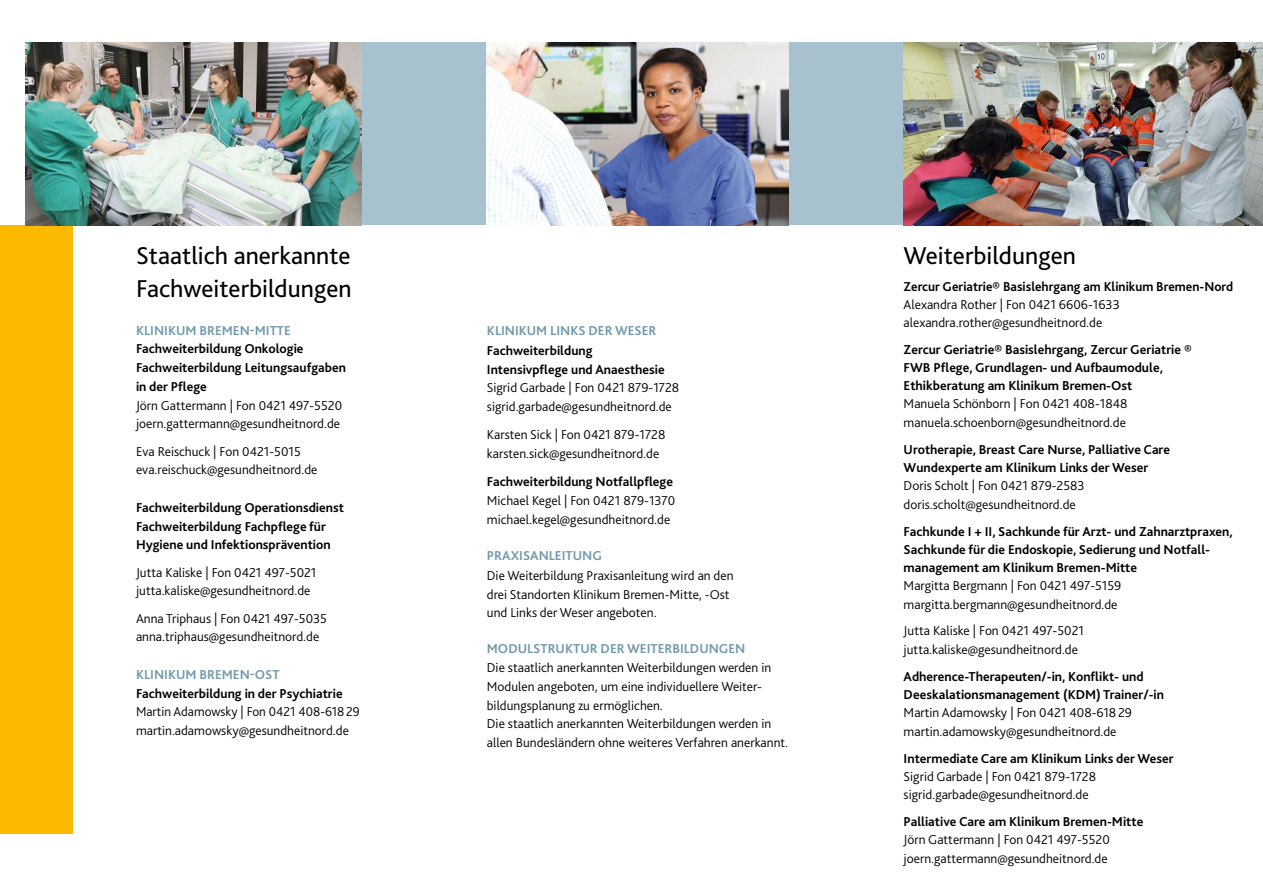
<style>
.page{position:relative;width:1263px;height:893px;background:#fff}
.page>*{position:absolute;margin:0;border:0;box-sizing:border-box;transform-origin:0 0}
.t1{font:25.5px/33px "Bliss 2";color:#000}
.t2{font:300 13.5px/18.8px "Bliss 2";color:#000}
.t3{font:700 13.5px/18px "Bliss 2";color:#000}
.t4{font:700 13.5px "Bliss 2";color:#7199ac}
</style>
<div class="page">
<div style="left:0;top:225px;width:72px;height:608px;background:#fbba00"></div>
<div style="left:26px;top:43px;width:1237px;height:182px;background:#a8c1cf"></div>
<img style="left:487px;top:43px;width:302px;height:182px">
<img style="left:26px;top:43px;width:335px;height:182px">
<img style="left:904px;top:43px;width:359px;height:182px">
<h1 class="t1" style="left:136px;top:238px;width:217px">Staatlich anerkannte<br>Fachweiterbildungen</h1>
<p class="t4" style="left:136px;top:322px;width:156px">KLINIKUM BREMEN-MITTE</p>
<p class="t3" style="left:136px;top:339px;width:211px;line-height:18.8px">Fachweiterbildung Onkologie<br>Fachweiterbildung Leitungsaufgaben in der Pflege</p>
<p class="t2" style="left:136px;top:395px;width:208px">Jörn Gattermann | Fon 0421 497-5520 joern.gattermann@gesundheitnord.de</p>
<p class="t2" style="left:136px;top:441px;width:183px">Eva Reischuck | Fon 0421-5015 eva.reischuck@gesundheitnord.de</p>
<p class="t3" style="left:136px;top:498px;width:209px;line-height:18.8px">Fachweiterbildung Operationsdienst<br>Fachweiterbildung Fachpflege für<br>Hygiene und Infektionsprävention</p>
<p class="t2" style="left:136px;top:562px;width:182px">Jutta Kaliske | Fon 0421 497-5021 jutta.kaliske@gesundheitnord.de</p>
<p class="t2" style="left:136px;top:608px;width:192px">Anna Triphaus | Fon 0421 497-5035 anna.triphaus@gesundheitnord.de</p>
<p class="t4" style="left:136px;top:666px;width:145px">KLINIKUM BREMEN-OST</p>
<p class="t3" style="left:136px;top:684px;width:208px">Fachweiterbildung in der Psychiatrie</p>
<p class="t2" style="left:136px;top:702px;width:225px">Martin Adamowsky | Fon 0421 408-61829 martin.adamowsky@gesundheitnord.de</p>
<p class="t4" style="left:487px;top:322px;width:171px">KLINIKUM LINKS DER WESER</p>
<p class="t3" style="left:487px;top:341px;width:179px;line-height:18.8px">Fachweiterbildung<br>Intensivpflege und Anaesthesie</p>
<p class="t2" style="left:487px;top:378px;width:194px">Sigrid Garbade | Fon 0421 879-1728 sigrid.garbade@gesundheitnord.de</p>
<p class="t2" style="left:487px;top:425px;width:180px">Karsten Sick | Fon 0421 879-1728 karsten.sick@gesundheitnord.de</p>
<p class="t3" style="left:487px;top:472px;width:188px">Fachweiterbildung Notfallpflege</p>
<p class="t2" style="left:487px;top:491px;width:190px">Michael Kegel | Fon 0421 879-1370 michael.kegel@gesundheitnord.de</p>
<p class="t4" style="left:487px;top:547px;width:116px">PRAXISANLEITUNG</p>
<p class="t2" style="left:487px;top:566px;width:248px">Die Weiterbildung Praxisanleitung wird an den drei Standorten Klinikum Bremen-Mitte, -Ost und Links der Weser angeboten.</p>
<p class="t4" style="left:487px;top:640px;width:260px">MODULSTRUKTUR DER WEITERBILDUNGEN</p>
<p class="t2" style="left:487px;top:658px;width:303px">Die staatlich anerkannten Weiterbildungen werden in Modulen angeboten, um eine individuellere Weiter&shy;bildungsplanung zu ermöglichen.<br>Die staatlich anerkannten Weiterbildungen werden in allen Bundesländern ohne weiteres Verfahren anerkannt.</p>
<h1 class="t1" style="left:904px;top:238px;width:174px">Weiterbildungen</h1>
<p class="t3" style="left:904px;top:277px;width:331px">Zercur Geriatrie® Basislehrgang am Klinikum Bremen-Nord</p>
<p class="t2" style="left:904px;top:294px;width:218px">Alexandra Rother | Fon 0421 6606-1633 alexandra.rother@gesundheitnord.de</p>
<p class="t3" style="left:904px;top:340px;width:290px">Zercur Geriatrie® Basislehrgang, Zercur Geriatrie ®<br>FWB Pflege, Grundlagen- und Aufbaumodule,<br>Ethikberatung am Klinikum Bremen-Ost</p>
<p class="t2" style="left:904px;top:394px;width:225px">Manuela Schönborn | Fon 0421 408-1848 manuela.schoenborn@gesundheitnord.de</p>
<p class="t3" style="left:904px;top:440px;width:268px">Urotherapie, Breast Care Nurse, Palliative Care<br>Wundexperte am Klinikum Links der Weser</p>
<p class="t2" style="left:904px;top:476px;width:183px">Doris Scholt | Fon 0421 879-2583 doris.scholt@gesundheitnord.de</p>
<p class="t3" style="left:904px;top:522px;width:330px">Fachkunde I + II, Sachkunde für Arzt- und Zahnarztpraxen,<br>Sachkunde für die Endoskopie, Sedierung und Notfall&shy;management am Klinikum Bremen-Mitte</p>
<p class="t2" style="left:904px;top:576px;width:219px">Margitta Bergmann | Fon 0421 497-5159 margitta.bergmann@gesundheitnord.de</p>
<p class="t2" style="left:904px;top:621px;width:182px">Jutta Kaliske | Fon 0421 497-5021 jutta.kaliske@gesundheitnord.de</p>
<p class="t3" style="left:904px;top:667px;width:262px">Adherence-Therapeuten/-in, Konflikt- und<br>Deeskalationsmanagement (KDM) Trainer/-in</p>
<p class="t2" style="left:904px;top:703px;width:230px">Martin Adamowsky | Fon 0421 408-61829 martin.adamowsky@gesundheitnord.de</p>
<p class="t3" style="left:904px;top:749px;width:271px">Intermediate Care am Klinikum Links der Weser</p>
<p class="t2" style="left:904px;top:766px;width:194px">Sigrid Garbade | Fon 0421 879-1728 sigrid.garbade@gesundheitnord.de</p>
<p class="t3" style="left:904px;top:812px;width:241px">Palliative Care am Klinikum Bremen-Mitte</p>
<p class="t2" style="left:904px;top:830px;width:208px">Jörn Gattermann | Fon 0421 497-5520 joern.gattermann@gesundheitnord.de</p>
</div>
